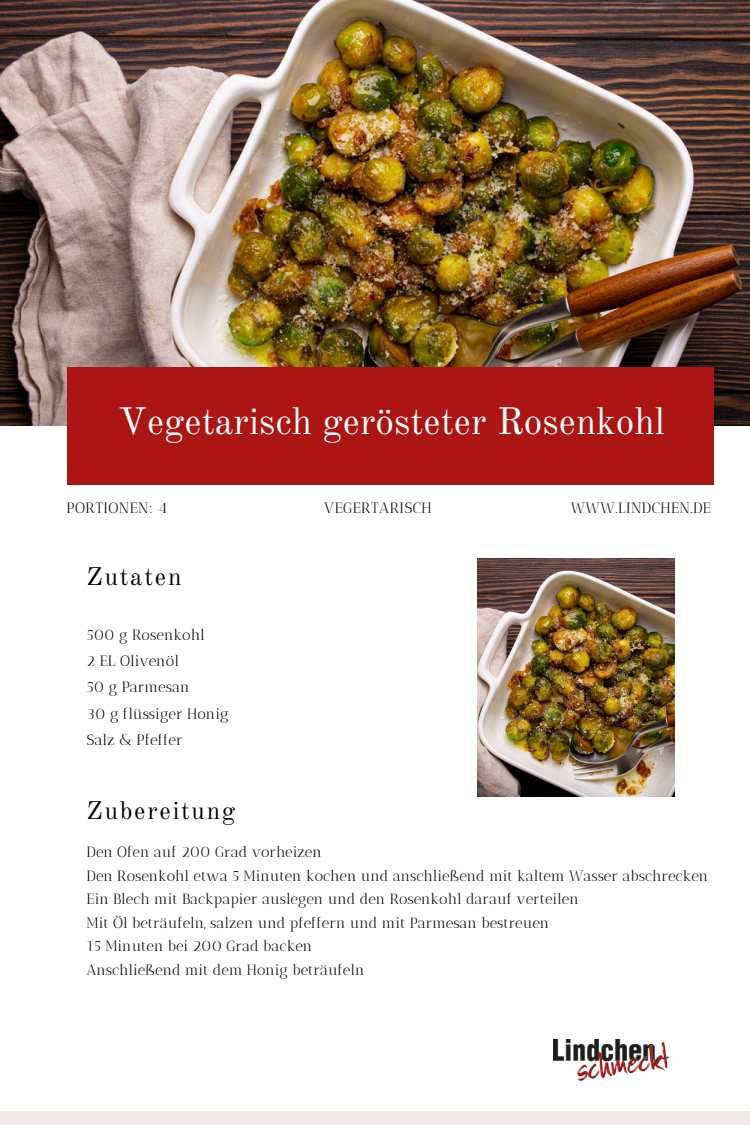
<style>
.page{position:relative;width:750px;height:1125px;background:#fff}
.page>*{position:absolute;margin:0;border:0;box-sizing:border-box;transform-origin:0 0}
.t1{font:37.5px "Old Standard";color:#fff}
.t2{font:25px "Old Standard";letter-spacing:.07em;color:#000}
.t3{font:15px/26.2px "Antic Didone";color:#000}
.t4{font:15px "Antic Didone";letter-spacing:.025em;color:#000}
.t5{font:14.88px/23.5px "Antic Didone";color:#000}
</style>
<div class="page">
<img style="left:478px;top:559px;width:197px;height:238px">
<div style="left:0;top:1111px;width:750px;height:14px;background:#efeae7"></div>
<img style="left:0;top:0;width:750px;height:426px">
<div style="left:67px;top:367px;width:647px;height:117px;background:#ab1615"></div>
<img style="left:554px;top:1040px;width:115px;height:40px">
<h1 class="t1" style="left:118px;top:398px;width:548px">Vegetarisch gerösteter Rosenkohl</h1>
<p class="t4" style="left:67px;top:499px;width:102px">PORTIONEN: 4</p>
<p class="t4" style="left:571px;top:499px;width:142px">WWW.LINDCHEN.DE</p>
<p class="t4" style="left:324px;top:499px;width:109px">VEGERTARISCH</p>
<h2 class="t2" style="left:87px;top:561px;width:96px">Zutaten</h2>
<p class="t3" style="left:87px;top:621px;width:143px">500 g Rosenkohl<br>2 EL Olivenöl<br>50 g Parmesan<br>30 g flüssiger Honig<br>Salz &amp; Pfeffer</p>
<h2 class="t2" style="left:87px;top:796px;width:150px">Zubereitung</h2>
<p class="t5" style="left:87px;top:841px;width:623px">Den Ofen auf 200 Grad vorheizen<br>Den Rosenkohl etwa 5 Minuten kochen und anschließend mit kaltem Wasser abschrecken Ein Blech mit Backpapier auslegen und den Rosenkohl darauf verteilen<br>Mit Öl beträufeln, salzen und pfeffern und mit Parmesan bestreuen<br>15 Minuten bei 200 Grad backen<br>Anschließend mit dem Honig beträufeln</p>
</div>
